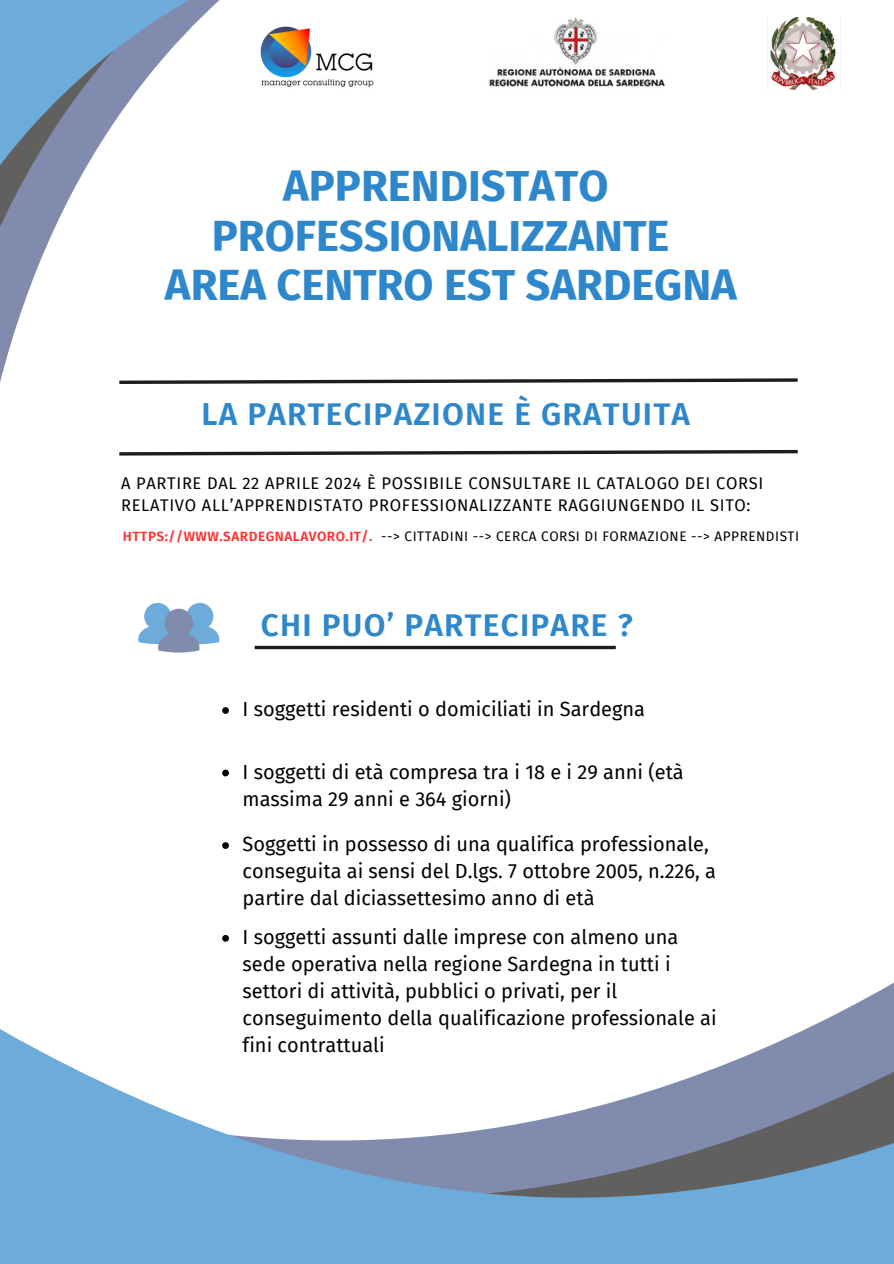
<style>
.page{position:relative;width:894px;height:1264px;background:#fff}
.page>*{position:absolute;margin:0;border:0;box-sizing:border-box;transform-origin:0 0}
.t1{font:700 43.5px/49.9px "Fira Sans";color:#2e87cb;text-align:center}
.t2{font:600 31.5px "Fira Sans";letter-spacing:.04em;color:#2e87cb}
.t3{font:19.95px/27px "Fira Sans";color:#000}
.t4{font:16.5px/22.5px "Fira Sans";letter-spacing:.04em;color:#000}
.t5{font:13.5px "Fira Sans";letter-spacing:.04em;color:#000}
.t6{font:600 13.5px "Fira Sans";letter-spacing:.04em;color:#ff3131}
</style>
<div class="page">
<img style="left:767px;top:17px;width:69px;height:72px">
<img style="left:489px;top:17px;width:176px;height:70px">
<svg style="left:0;top:0;width:374px;height:381px"></svg>
<svg style="left:116px;top:376px;width:682px;height:8px"></svg>
<svg style="left:138px;top:603px;width:81px;height:49px"></svg>
<svg style="left:119px;top:449px;width:679px;height:7px"></svg>
<hr style="left:255px;top:646px;width:360px;height:3px;background:#1d1c1b">
<svg style="left:222px;top:842px;width:7px;height:7px"></svg>
<svg style="left:0;top:1011px;width:893px;height:252px"></svg>
<svg style="left:222px;top:769px;width:7px;height:7px"></svg>
<svg style="left:222px;top:707px;width:7px;height:7px"></svg>
<h2 class="t1" style="left:165px;top:161px;width:573px">APPRENDISTATO<br>PROFESSIONALIZZANTE<br>AREA CENTRO EST SARDEGNA</h2>
<h4 class="t2" style="left:201px;top:395px;width:490px">LA PARTECIPAZIONE È GRATUITA</h4>
<p class="t4" style="left:121px;top:472px;width:643px">A PARTIRE DAL 22 APRILE 2024 È POSSIBILE CONSULTARE IL CATALOGO DEI CORSI<br>RELATIVO ALL’APPRENDISTATO PROFESSIONALIZZANTE RAGGIUNGENDO IL SITO:</p>
<p class="t6" style="left:123px;top:528px;width:251px">HTTPS://WWW.SARDEGNALAVORO.IT/.</p>
<h2 class="t5" style="left:381px;top:528px;width:419px">--&gt; CITTADINI --&gt; CERCA CORSI DI FORMAZIONE --&gt; APPRENDISTI</h2>
<p class="t2" style="left:261px;top:606px;width:373px">CHI PUO’ PARTECIPARE ?</p>
<p class="t3" style="left:242px;top:696px;width:404px">I soggetti residenti o domiciliati in Sardegna</p>
<p class="t3" style="left:242px;top:758px;width:442px">I soggetti di età compresa tra i 18 e i 29 anni (età massima 29 anni e 364 giorni)</p>
<p class="t3" style="left:242px;top:831px;width:475px">Soggetti in possesso di una qualifica professionale, conseguita ai sensi del D.lgs. 7 ottobre 2005, n.226, a partire dal diciassettesimo anno di età</p>
<h1 class="t3" style="left:242px;top:923px;width:475px">I soggetti assunti dalle imprese con almeno una sede operativa nella regione Sardegna in tutti i settori di attività, pubblici o privati, per il conseguimento della qualificazione professionale ai fini contrattuali</h1>
</div>
